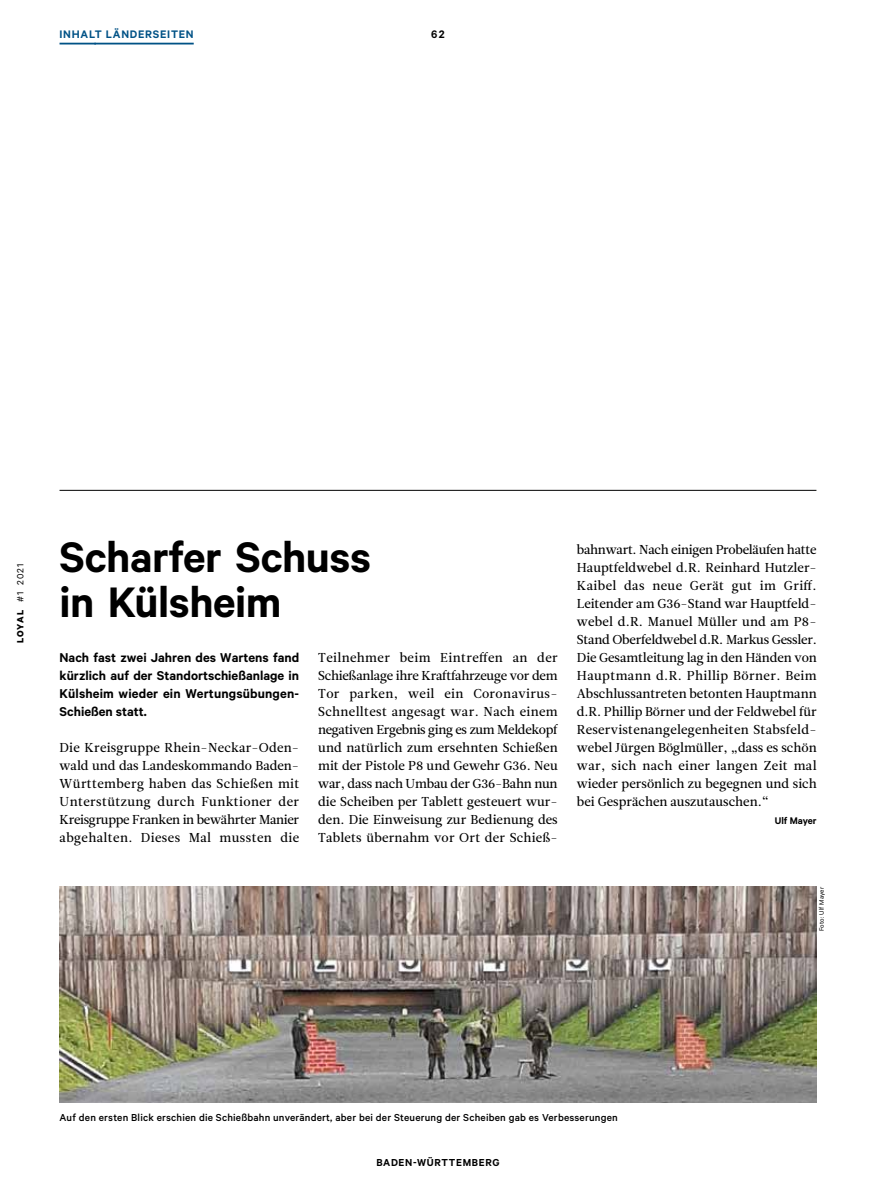
<style>
.page{position:relative;width:893px;height:1191px;background:#fff}
.page>*{position:absolute;margin:0;border:0;box-sizing:border-box;transform-origin:0 0}
.t1{font:600 48px/45px "Calibre";letter-spacing:-.01em;color:#000}
.t2{font:600 14.4px/18px "Calibre";letter-spacing:.01em;color:#000;text-align:justify}
.t3{font:12.9px/18px "Leitura News Roman 2";color:#000;text-align:justify}
.t4{font:600 12.3px "Calibre";letter-spacing:.06em;color:#005286}
.t5{font:600 12.3px "Calibre";color:#000}
.t6{font:500 11.4px "Calibre";letter-spacing:.015em;color:#000}
.t7{font:600 11.4px "Calibre";letter-spacing:.06em;color:#000}
.t8{font:600 10.8px "Calibre";color:#000}
.t9{font:10.2px "Calibre";color:#000}
.t10{font:7.2px "Calibre";letter-spacing:.02em;color:#000}
.s1{font-weight:700}
</style>
<div class="page">
<hr style="left:60px;top:43px;width:134px;height:1px;background:#005286">
<hr style="left:60px;top:490px;width:756px;height:1px;background:#000">
<img style="left:60px;top:887px;width:756px;height:216px">
<p class="t4" style="left:60px;top:27px;width:136px">INHALT LÄNDERSEITEN</p>
<p class="t5" style="left:431px;top:27px;width:15px">62</p>
<p class="t9" style="left:15px;top:643px;width:81px;rotate:-90deg"><span class="s1">LOYAL</span> #1 2021</p>
<h1 class="t1" style="left:60px;top:533px;width:313px">Scharfer Schuss in Külsheim</h1>
<p class="t2" style="left:60px;top:648px;width:241px">Nach fast zwei Jahren des Wartens fand kürzlich auf der Standortschießanlage in Külsheim wieder ein Wertungsübungen-Schießen statt.</p>
<p class="t3" style="left:60px;top:738px;width:241px">Die Kreisgruppe Rhein-Neckar-Oden&shy;wald und das Landeskommando Baden-Württemberg haben das Schießen mit Unterstützung durch Funktioner der Kreisgruppe Franken in bewährter Manier abgehalten. Dieses Mal mussten die</p>
<p class="t3" style="left:318px;top:648px;width:241px">Teilnehmer beim Eintreffen an der Schießanlage ihre Kraftfahrzeuge vor dem Tor parken, weil ein Coronavirus-Schnelltest angesagt war. Nach einem negativen Ergebnis ging es zum Meldekopf und natürlich zum ersehnten Schießen mit der Pistole P8 und Gewehr G36. Neu war, dass nach Umbau der G36-Bahn nun die Scheiben per Tablett gesteuert wur&shy;den. Die Einweisung zur Bedienung des Tablets übernahm vor Ort der Schieß-</p>
<p class="t3" style="left:577px;top:540px;width:241px">bahnwart. Nach einigen Probeläufen hatte Hauptfeldwebel d.R. Reinhard Hutzler-Kaibel das neue Gerät gut im Griff.<br>Leitender am G36-Stand war Hauptfeld&shy;webel d.R. Manuel Müller und am P8- Stand Oberfeldwebel d.R. Markus Gessler.<br>Die Gesamtleitung lag in den Händen von Hauptmann d.R. Phillip Börner. Beim Abschlussantreten betonten Hauptmann d.R. Phillip Börner und der Feldwebel für Reservistenangelegenheiten Stabsfeld&shy;webel Jürgen Böglmüller, „dass es schön war, sich nach einer langen Zeit mal wieder persönlich zu begegnen und sich bei Gesprächen auszutauschen.“</p>
<p class="t8" style="left:775px;top:814px;width:43px">Ulf Mayer</p>
<p class="t10" style="left:817px;top:931px;width:46px;rotate:-90deg">Foto: Ulf Mayer</p>
<p class="t6" style="left:60px;top:1110px;width:560px">Auf den ersten Blick erschien die Schießbahn unverändert, aber bei der Steuerung der Scheiben gab es Verbesserungen</p>
<p class="t7" style="left:376px;top:1155px;width:125px">BADEN-WÜRTTEMBERG</p>
</div>
